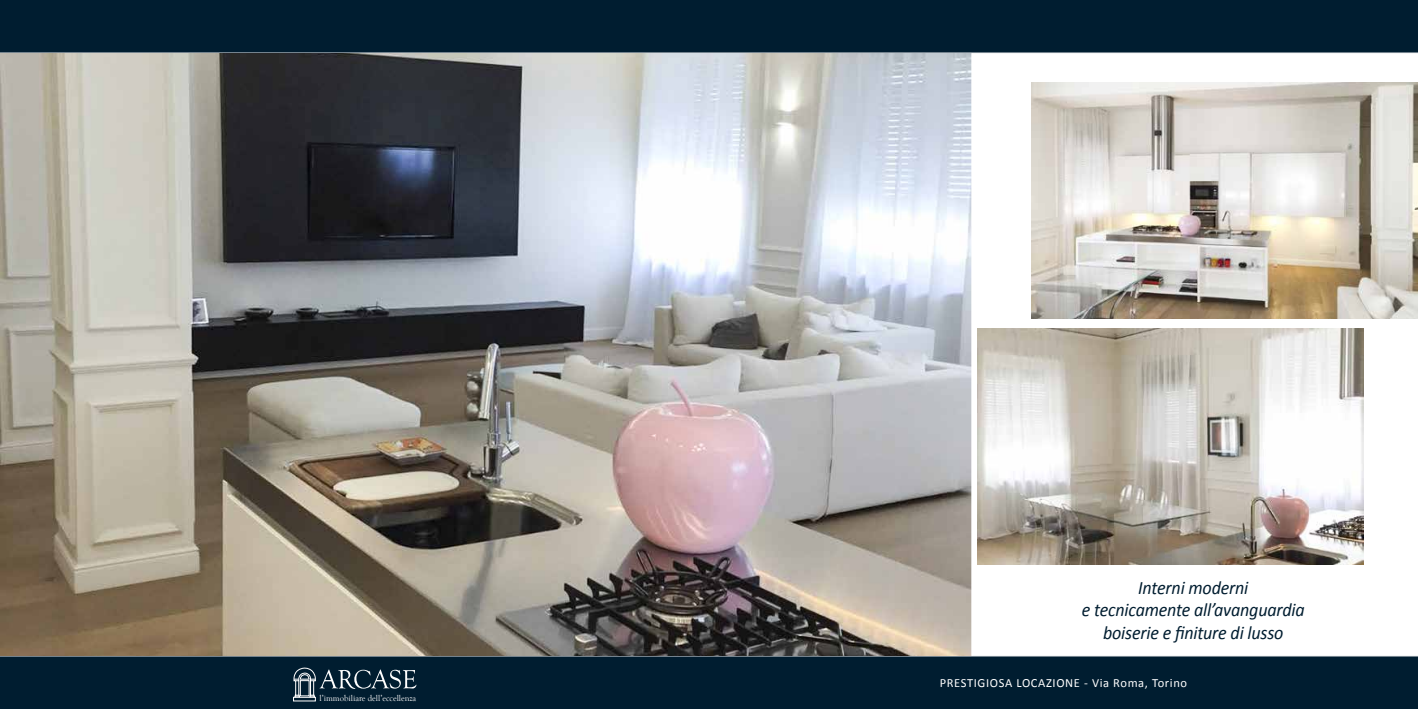
<style>
.page{position:relative;width:1418px;height:709px;background:#fff}
.page>*{position:absolute;margin:0;border:0;box-sizing:border-box;transform-origin:0 0}
.t1{font:italic 19px/22.5px "Calibri";letter-spacing:-.01em;color:#001d30;text-align:center;scale:.95 1}
.t2{font:12.5px "Calibri";letter-spacing:.05em;color:#fff}
.t3{font:8.75px "Goudy Old Style T";color:#fff}
</style>
<div class="page">
<div style="left:0;top:656px;width:1417px;height:53px;background:#001d30"></div>
<div style="left:0;top:0;width:1417px;height:53px;background:#001d30"></div>
<svg style="left:293px;top:667px;width:123px;height:34px;background:#294151"></svg>
<img style="left:0;top:53px;width:971px;height:603px">
<img style="left:977px;top:328px;width:386px;height:236px">
<img style="left:1031px;top:82px;width:386px;height:237px">
<p class="t3" style="left:319px;top:693px;width:98px">l’immobiliare dell’eccellenza</p>
<p class="t1" style="left:1081px;top:575px;width:236px">Interni moderni<br>e tecnicamente all’avanguardia boiserie e finiture di lusso</p>
<p class="t2" style="left:939px;top:674px;width:249px">PRESTIGIOSA LOCAZIONE - Via Roma, Torino</p>
</div>
